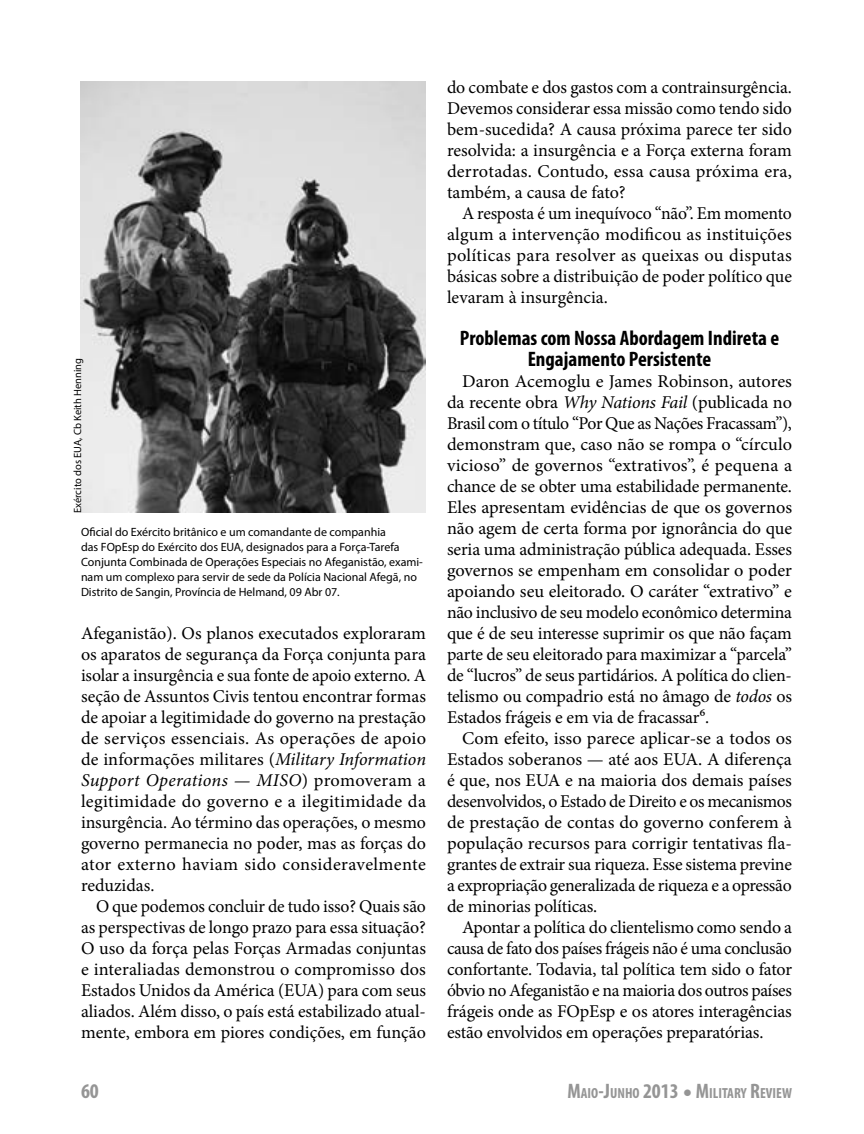
<style>
.page{position:relative;width:864px;height:1134px;background:#fff}
.page>*{position:absolute;margin:0;border:0;box-sizing:border-box;transform-origin:0 0}
.Subhead{font:700 condensed 21px/21px "Myriad Pro";color:#000;text-align:center}
.t1{font:700 condensed 21px "Myriad Pro";color:#959595}
.Body_Copy{font:18px/21px "Minion Pro";letter-spacing:-.005em;color:#000;text-align:justify}
.t2{font:700 condensed 14.7px "Myriad Pro";color:#959595}
.Cutline{font:12px/15px "Myriad Pro";color:#000}
.Photocredit{font:10.5px "Myriad Pro";color:#000}
.s1{font-style:italic}
.s2{font-size:21px}
.s3{font-weight:400;font-stretch:normal;font-size:31.5px}
</style>
<div class="page">
<img style="left:81px;top:82px;width:345px;height:431px">
<p class="Photocredit" style="left:71px;top:513px;width:156px;rotate:-90deg">Exército dos EUA, Cb Keith Henning</p>
<p class="Cutline" style="left:81px;top:524px;width:343px">Oficial do Exército britânico e um comandante de companhia<br>das FOpEsp do Exército dos EUA, designados para a Força-Tarefa Conjunta Combinada de Operações Especiais no Afeganistão, exami&shy;nam um complexo para servir de sede da Polícia Nacional Afegã, no Distrito de Sangin, Província de Helmand, 09 Abr 07.</p>
<p class="Body_Copy" style="left:81px;top:623px;width:347px">Afeganistão). Os planos executados exploraram os aparatos de segurança da Força conjunta para isolar a insurgência e sua fonte de apoio externo. A seção de Assuntos Civis tentou encontrar formas de apoiar a legitimidade do governo na prestação de serviços essenciais. As operações de apoio de informações militares (<span class="s1">Military Information Support Operations — MISO</span>) promoveram a legitimidade do governo e a ilegitimidade da insurgência. Ao término das operações, o mesmo governo permanecia no poder, mas as forças do ator externo haviam sido consideravelmente reduzidas.</p>
<p class="Body_Copy" style="left:81px;top:896px;width:347px;text-indent:15px">O que podemos concluir de tudo isso? Quais são as perspectivas de longo prazo para essa situação?<br>O uso da força pelas Forças Armadas conjuntas e interaliadas demonstrou o compromisso dos Estados Unidos da América (EUA) para com seus aliados. Além disso, o país está estabilizado atual&shy;mente, embora em piores condições, em função</p>
<p class="Body_Copy" style="left:447px;top:77px;width:347px">do combate e dos gastos com a contrainsurgência.<br>Devemos considerar essa missão como tendo sido bem-sucedida? A causa próxima parece ter sido resolvida: a insurgência e a Força externa foram derrotadas. Contudo, essa causa próxima era, também, a causa de fato?</p>
<p class="Body_Copy" style="left:447px;top:203px;width:346px;text-indent:15px">A resposta é um inequívoco “não”. Em momento algum a intervenção modificou as instituições políticas para resolver as queixas ou disputas básicas sobre a distribuição de poder político que levaram à insurgência.</p>
<p class="Subhead" style="left:460px;top:327px;width:321px">Problemas com Nossa Abordagem Indireta e<br>Engajamento Persistente</p>
<p class="Body_Copy" style="left:447px;top:371px;width:347px;text-indent:15px">Daron Acemoglu e James Robinson, autores da recente obra <span class="s1">Why Nations Fail</span> (publicada no Brasil com o título “Por Que as Nações Fracassam”), demonstram que, caso não se rompa o “círculo vicioso” de governos “extrativos”, é pequena a chance de se obter uma estabilidade permanente.<br>Eles apresentam evidências de que os governos não agem de certa forma por ignorância do que seria uma administração pública adequada. Esses governos se empenham em consolidar o poder apoiando seu eleitorado. O caráter “extrativo” e não inclusivo de seu modelo econômico determina que é de seu interesse suprimir os que não façam parte de seu eleitorado para maximizar a “parcela” de “lucros” de seus partidários. A política do clien&shy;telismo ou compadrio está no âmago de <span class="s1">todos</span> os Estados frágeis e em via de fracassar6.</p>
<p class="Body_Copy" style="left:447px;top:728px;width:347px;text-indent:15px">Com efeito, isso parece aplicar-se a todos os Estados soberanos — até aos EUA. A diferença é que, nos EUA e na maioria dos demais países desenvolvidos, o Estado de Direito e os mecanismos de prestação de contas do governo conferem à população recursos para corrigir tentativas fla&shy;grantes de extrair sua riqueza. Esse sistema previne a expropriação generalizada de riqueza e a opressão de minorias políticas.</p>
<p class="Body_Copy" style="left:447px;top:917px;width:347px;text-indent:15px">Apontar a política do clientelismo como sendo a causa de fato dos países frágeis não é uma conclusão confortante. Todavia, tal política tem sido o fator óbvio no Afeganistão e na maioria dos outros países frágeis onde as FOpEsp e os atores interagências estão envolvidos em operações preparatórias.</p>
<p class="t1" style="left:81px;top:1078px;width:19px">60</p>
<p class="t2" style="left:568px;top:1084px;width:226px"><span class="s2">M</span>AIO<span class="s2">-J</span>UNHO <span class="s2">2013</span> <span class="s3">•</span> <span class="s2">M</span>ILITARY <span class="s2">R</span>EVIEW</p>
</div>
